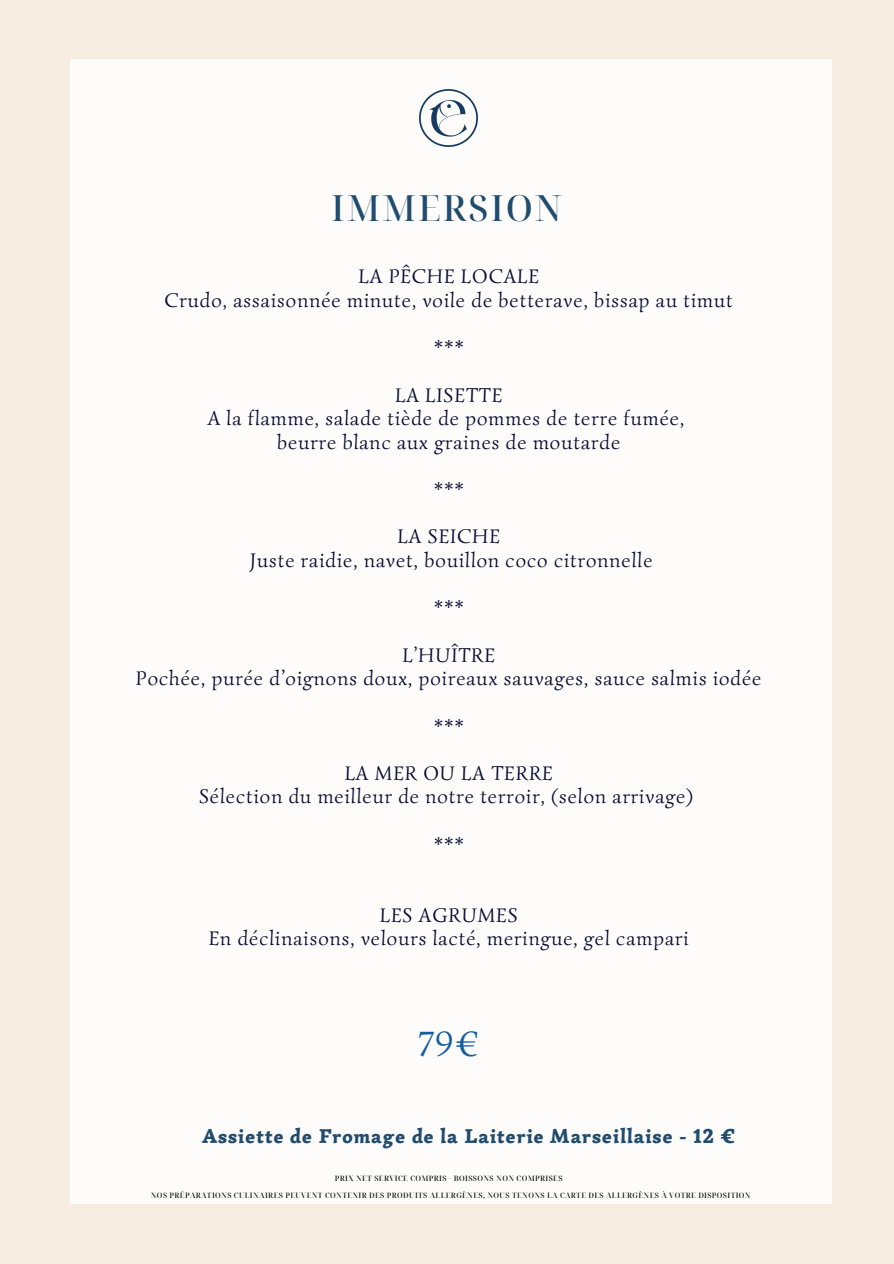
<style>
.page{position:relative;width:894px;height:1264px;background:#fff}
.page>*{position:absolute;margin:0;border:0;box-sizing:border-box;transform-origin:0 0}
.t1{font:500 36px "Noto Serif Display";letter-spacing:.05em;color:#1f4c6f}
.t2{font:36px "Simonetta";color:#145da0}
.t3{font:20.25px/23.7px "Simonetta";letter-spacing:.05em;color:#050a30;text-align:center}
.t4{font:900 20.25px "Simonetta";letter-spacing:.05em;color:#1f4c6f}
.t5{font:500 7.5px "Noto Serif Display";letter-spacing:.05em;color:#000}
</style>
<div class="page">
<div style="left:0;top:0;width:893px;height:1263px;background:#f6ede0"></div>
<div style="left:70px;top:60px;width:761px;height:1143px;background:#fff"></div>
<img style="left:419px;top:89px;width:58px;height:58px">
<h1 class="t1" style="left:331px;top:183px;width:233px">IMMERSION</h1>
<p class="t3" style="left:164px;top:265px;width:569px">LA PÊCHE LOCALE<br>Crudo, assaisonnée minute, voile de betterave, bissap au timut</p>
<p class="t3" style="left:433px;top:336px;width:31px">***</p>
<p class="t3" style="left:208px;top:383px;width:478px">LA LISETTE<br>A la flamme, salade tiède de pommes de terre fumée, beurre blanc aux graines de moutarde</p>
<p class="t3" style="left:433px;top:477px;width:31px">***</p>
<p class="t3" style="left:250px;top:525px;width:403px">LA SEICHE<br>Juste raidie, navet, bouillon coco citronnelle</p>
<p class="t3" style="left:433px;top:595px;width:31px">***</p>
<p class="t3" style="left:136px;top:643px;width:627px">L’HUÎTRE<br>Pochée, purée d’oignons doux, poireaux sauvages, sauce salmis iodée</p>
<p class="t3" style="left:433px;top:714px;width:31px">***</p>
<p class="t3" style="left:199px;top:761px;width:495px">LA MER OU LA TERRE<br>Sélection du meilleur de notre terroir, (selon arrivage)</p>
<p class="t3" style="left:433px;top:832px;width:31px">***</p>
<p class="t3" style="left:209px;top:903px;width:481px">LES AGRUMES<br>En déclinaisons, velours lacté, meringue, gel campari</p>
<h1 class="t2" style="left:418px;top:1020px;width:62px">79€</h1>
<p class="t4" style="left:202px;top:1123px;width:534px">Assiette de Fromage de la Laiterie Marseillaise - 12 €</p>
<p class="t5" style="left:335px;top:1172px;width:229px">PRIX NET SERVICE COMPRIS - BOISSONS NON COMPRISES</p>
<h4 class="t5" style="left:151px;top:1190px;width:601px">NOS PRÉPARATIONS CULINAIRES PEUVENT CONTENIR DES PRODUITS ALLERGÈNES, NOUS TENONS LA CARTE DES ALLERGÈNES À VOTRE DISPOSITION</h4>
</div>
